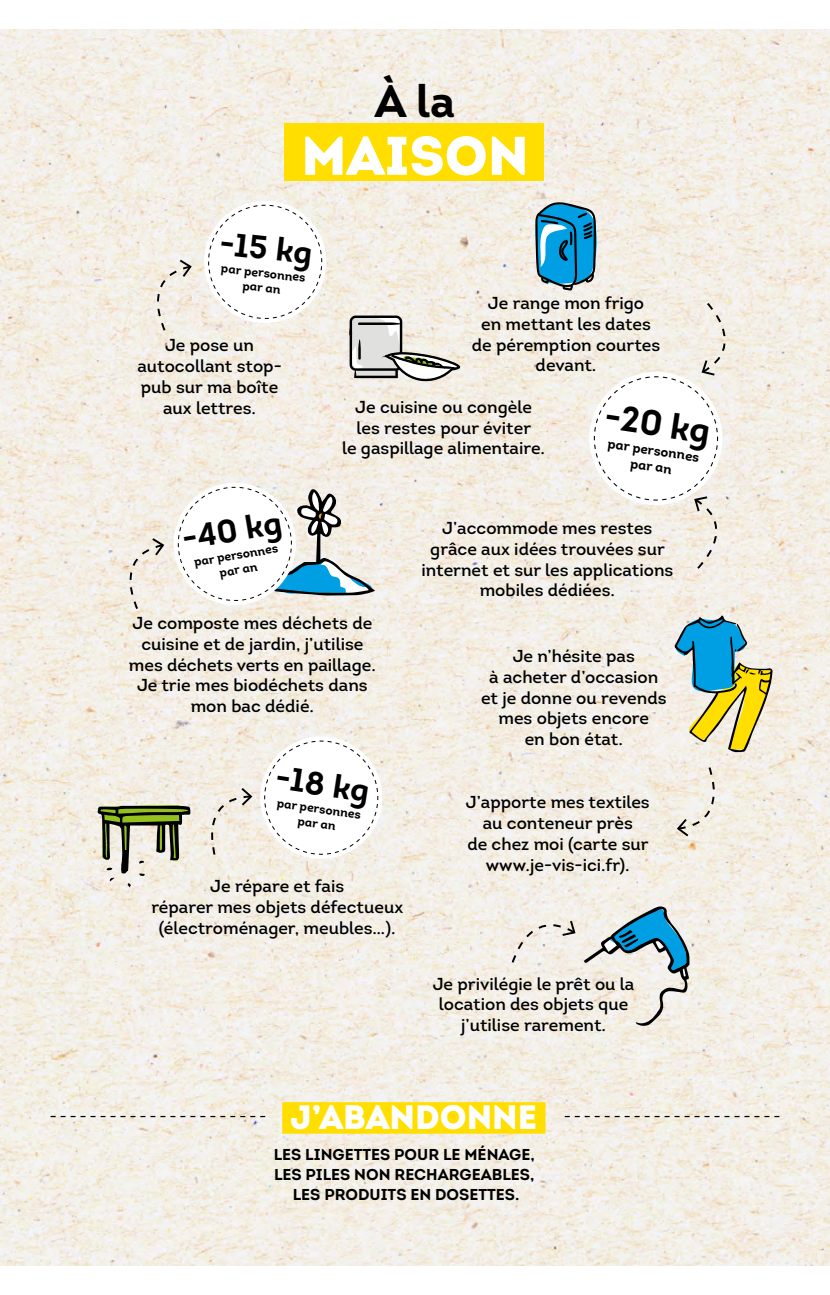
<style>
.page{position:relative;width:830px;height:1295px;background:#fff}
.page>*{position:absolute;margin:0;border:0;box-sizing:border-box;transform-origin:0 0}
.t1{font:900 54.23px "Intro";color:#fff}
.t2{font:700 45.23px "Intro";color:#000}
.t3{font:35.32px "Intro Bold Alt";color:#000}
.t4{font:33.75px "Intro Black Alt";color:#fff}
.t5{font:32.4px "Intro Bold Alt";color:#000}
.t6{font:17.32px/20.7px "Intro";color:#000;text-align:center}
.t7{font:700 15.75px/20.2px "Intro";color:#000;text-align:center}
.t8{font:13.5px/16px "Intro Bold Alt";color:#000;text-align:center}
.t9{font:12.38px/14.8px "Intro Bold Alt";color:#000;text-align:center}
</style>
<div class="page">
<img style="left:0;top:30px;width:829px;height:1235px">
<div style="left:284px;top:123px;width:259px;height:57px;background:#ffde00"></div>
<svg style="left:200px;top:197px;width:129px;height:129px"></svg>
<svg style="left:675px;top:766px;width:55px;height:72px"></svg>
<svg style="left:584px;top:302px;width:164px;height:268px"></svg>
<svg style="left:510px;top:905px;width:66px;height:59px"></svg>
<svg style="left:138px;top:258px;width:55px;height:74px"></svg>
<svg style="left:534px;top:202px;width:63px;height:89px"></svg>
<svg style="left:349px;top:315px;width:113px;height:67px"></svg>
<svg style="left:111px;top:478px;width:264px;height:132px"></svg>
<svg style="left:198px;top:732px;width:188px;height:131px"></svg>
<svg style="left:674px;top:615px;width:98px;height:137px"></svg>
<svg style="left:94px;top:805px;width:96px;height:82px"></svg>
<hr style="left:123px;top:850px;width:4px;height:20px;background:#000">
<svg style="left:583px;top:906px;width:106px;height:121px"></svg>
<div style="left:282px;top:1102px;width:263px;height:31px;background:#ffde00"></div>
<svg style="left:564px;top:1116px;width:215px;height:1px"></svg>
<svg style="left:51px;top:1116px;width:214px;height:1px"></svg>
<p class="t2" style="left:374px;top:73px;width:82px">À la</p>
<p class="t1" style="left:301px;top:120px;width:229px">MAISON</p>
<p class="t5" style="left:222px;top:222px;width:95px;rotate:7deg">-15 kg</p>
<p class="t9" style="left:222px;top:260px;width:87px;rotate:7deg">par personnes par an</p>
<p class="t6" style="left:137px;top:335px;width:146px">Je pose un autocollant stop&shy;pub sur ma boîte aux lettres.</p>
<p class="t5" style="left:179px;top:518px;width:102px;rotate:-9deg">-40 kg</p>
<p class="t9" style="left:193px;top:555px;width:87px;rotate:-10deg">par personnes par an</p>
<p class="t6" style="left:471px;top:293px;width:190px">Je range mon frigo<br>en mettant les dates de péremption courtes devant.</p>
<p class="t6" style="left:342px;top:396px;width:204px">Je cuisine ou congèle les restes pour éviter<br>le gaspillage alimentaire.</p>
<p class="t3" style="left:608px;top:393px;width:108px;rotate:9deg">-20 kg</p>
<p class="t8" style="left:608px;top:436px;width:94px;rotate:8deg">par personnes par an</p>
<p class="t6" style="left:421px;top:517px;width:253px">J’accommode mes restes grâce aux idées trouvées sur internet et sur les applications mobiles dédiées.</p>
<p class="t6" style="left:129px;top:613px;width:248px">Je composte mes déchets de cuisine et de jardin, j’utilise mes déchets verts en paillage.<br>Je trie mes biodéchets dans mon bac dédié.</p>
<p class="t5" style="left:278px;top:756px;width:96px;rotate:8deg">-18 kg</p>
<p class="t9" style="left:278px;top:795px;width:87px;rotate:8deg">par personnes par an</p>
<p class="t6" style="left:151px;top:876px;width:253px">Je répare et fais<br>réparer mes objets défectueux (électroménager, meubles…).</p>
<p class="t6" style="left:481px;top:645px;width:187px">Je n’hésite pas<br>à acheter d’occasion et je donne ou revends mes objets encore<br>en bon état.</p>
<p class="t6" style="left:465px;top:792px;width:185px">J’apporte mes textiles au conteneur près<br>de chez moi (carte sur www.je-vis-ici.fr).</p>
<p class="t6" style="left:432px;top:973px;width:203px">Je privilégie le prêt ou la location des objets que j’utilise rarement.</p>
<p class="t4" style="left:290px;top:1095px;width:248px">J’ABANDONNE</p>
<p class="t7" style="left:273px;top:1144px;width:262px">LES LINGETTES POUR LE MÉNAGE,<br>LES PILES NON RECHARGEABLES,<br>LES PRODUITS EN DOSETTES.</p>
</div>
